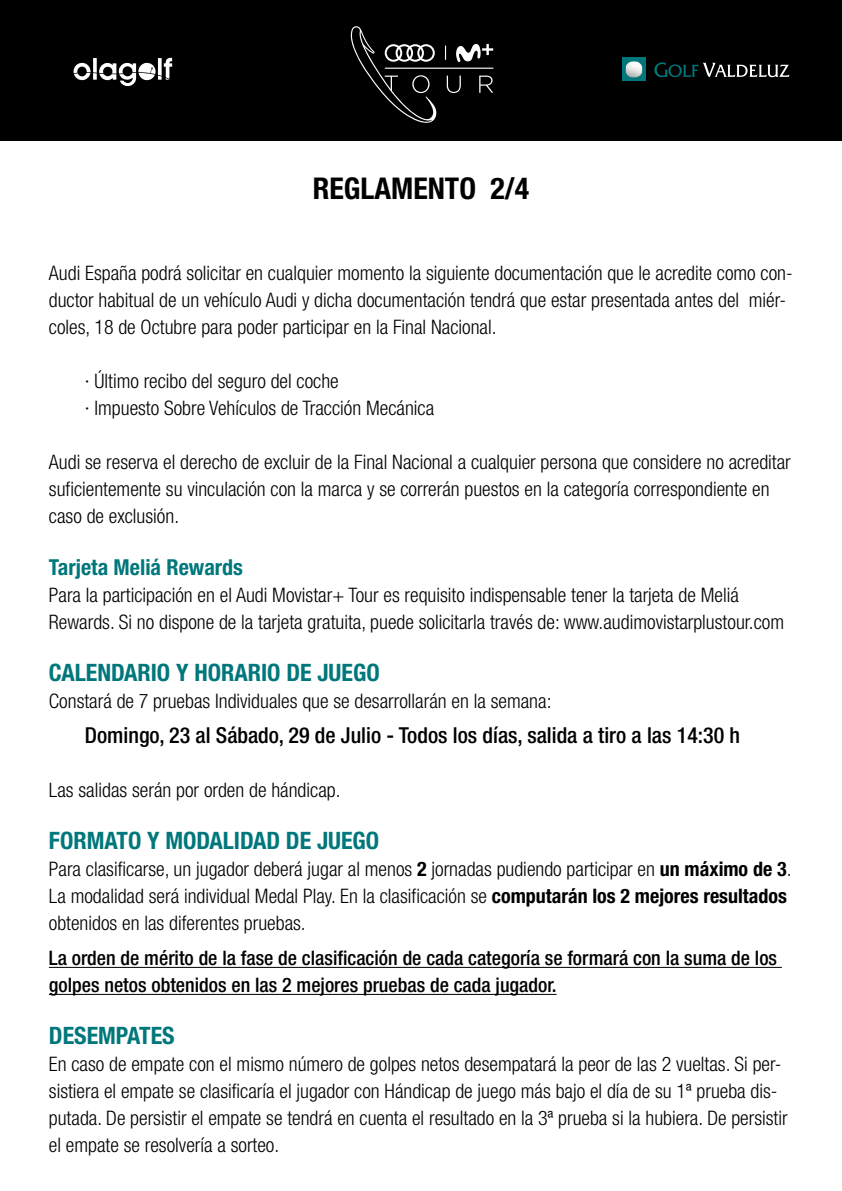
<style>
.page{position:relative;width:842px;height:1191px;background:#fff}
.page>*{position:absolute;margin:0;border:0;box-sizing:border-box;transform-origin:0 0}
.t1{font:700 condensed 30px "Helvetica Neue";color:#000}
.t2{font:700 condensed 24px "Helvetica Neue";color:#00777b}
.t3{font:500 condensed 22px "Helvetica Neue";color:#000}
.t4{font:700 condensed 22px "Helvetica Neue";color:#00777b}
.t5{font:300 condensed 20px/27px "Helvetica Neue";color:#000}
.t6{font:500 condensed 20px/27px "Helvetica Neue";color:#000}
.s1{font-weight:700}
</style>
<div class="page">
<div style="left:0;top:0;width:842px;height:140px;background:#000"></div>
<svg style="left:73px;top:58px;width:99px;height:28px"></svg>
<div style="left:622px;top:58px;width:24px;height:23px;background:#00777b"></div>
<svg style="left:654px;top:62px;width:135px;height:15px"></svg>
<svg style="left:456px;top:44px;width:37px;height:18px"></svg>
<svg style="left:445px;top:46px;width:1px;height:14px"></svg>
<hr style="left:385px;top:68px;width:108px;height:1px;background:#fff">
<svg style="left:351px;top:26px;width:86px;height:97px"></svg>
<svg style="left:447px;top:76px;width:14px;height:17px"></svg>
<svg style="left:479px;top:76px;width:14px;height:17px"></svg>
<img style="left:626px;top:61px;width:16px;height:17px">
<hr style="left:49px;top:967px;width:733px;height:1px;background:#000">
<hr style="left:49px;top:994px;width:508px;height:1px;background:#000">
<h1 class="t1" style="left:313px;top:170px;width:218px">REGLAMENTO 2/4</h1>
<p class="t5" style="left:49px;top:259px;width:745px">Audi España podrá solicitar en cualquier momento la siguiente documentación que le acredite como con&shy;ductor habitual de un vehículo Audi y dicha documentación tendrá que estar presentada antes del miér&shy;coles, 18 de Octubre para poder participar en la Final Nacional.</p>
<p class="t5" style="left:85px;top:367px;width:351px">· Último recibo del seguro del coche<br>· Impuesto Sobre Vehículos de Tracción Mecánica</p>
<p class="t5" style="left:49px;top:448px;width:743px">Audi se reserva el derecho de excluir de la Final Nacional a cualquier persona que considere no acreditar suficientemente su vinculación con la marca y se correrán puestos en la categoría correspondiente en caso de exclusión.</p>
<p class="t4" style="left:49px;top:554px;width:196px">Tarjeta Meliá Rewards</p>
<p class="t5" style="left:49px;top:581px;width:737px">Para la participación en el Audi Movistar+ Tour es requisito indispensable tener la tarjeta de Meliá<br>Rewards. Si no dispone de la tarjeta gratuita, puede solicitarla través de: www.audimovistarplustour.com</p>
<p class="t2" style="left:49px;top:658px;width:332px">CALENDARIO Y HORARIO DE JUEGO</p>
<p class="t5" style="left:49px;top:687px;width:504px">Constará de 7 pruebas Individuales que se desarrollarán en la semana:</p>
<p class="t3" style="left:85px;top:722px;width:657px">Domingo, 23 al Sábado, 29 de Julio - Todos los días, salida a tiro a las 14:30 h</p>
<p class="t5" style="left:49px;top:776px;width:293px">Las salidas serán por orden de hándicap.</p>
<p class="t2" style="left:49px;top:826px;width:332px">FORMATO Y MODALIDAD DE JUEGO</p>
<p class="t5" style="left:49px;top:855px;width:744px">Para clasificarse, un jugador deberá jugar al menos <span class="s1">2</span> jornadas pudiendo participar en <span class="s1">un máximo de 3</span>.<br>La modalidad será individual Medal Play. En la clasificación se <span class="s1">computarán los 2 mejores resultados </span>obtenidos en las diferentes pruebas.</p>
<p class="t6" style="left:49px;top:944px;width:730px">La orden de mérito de la fase de clasificación de cada categoría se formará con la suma de los golpes netos obtenidos en las 2 mejores pruebas de cada jugador.</p>
<p class="t2" style="left:49px;top:1021px;width:127px">DESEMPATES</p>
<p class="t5" style="left:49px;top:1050px;width:740px">En caso de empate con el mismo número de golpes netos desempatará la peor de las 2 vueltas. Si per&shy;sistiera el empate se clasificaría el jugador con Hándicap de juego más bajo el día de su 1ª prueba dis&shy;putada. De persistir el empate se tendrá en cuenta el resultado en la 3ª prueba si la hubiera. De persistir el empate se resolvería a sorteo.</p>
</div>
